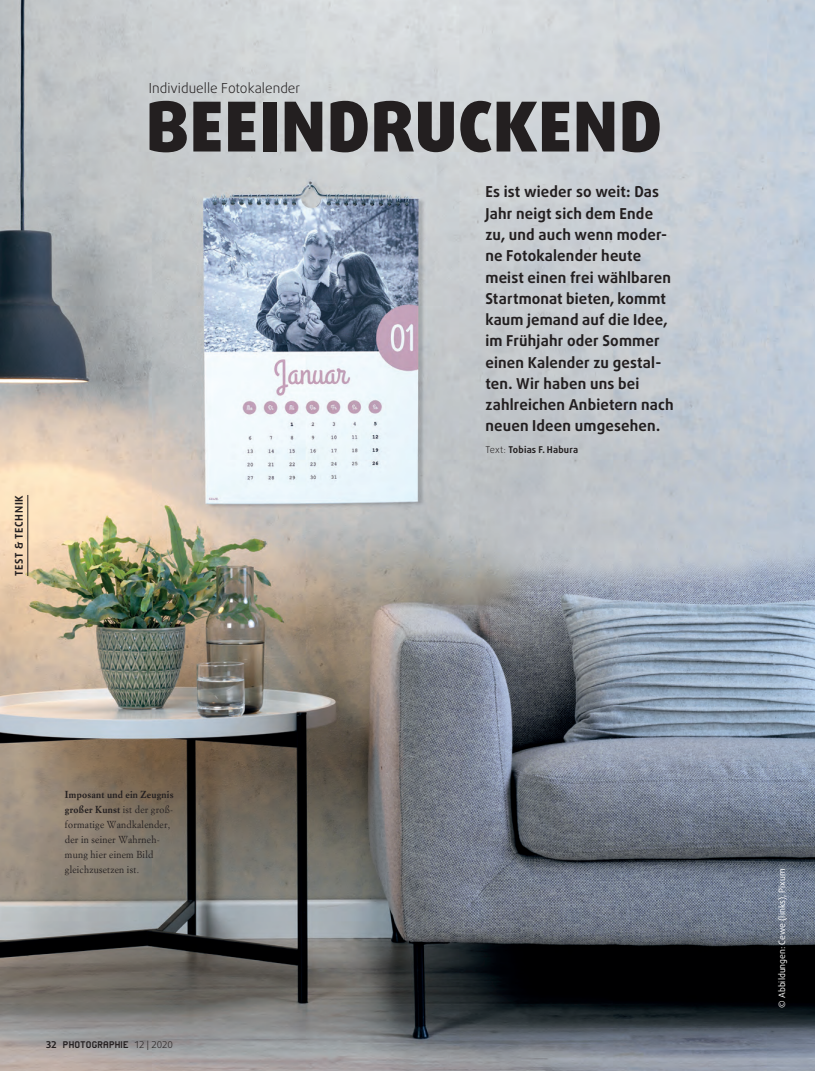
<style>
.page{position:relative;width:815px;height:1071px;background:#fff}
.page>*{position:absolute;margin:0;border:0;box-sizing:border-box;transform-origin:0 0}
.t1{font:900 68.75px "Daxline Pro";letter-spacing:.015em;color:#231f20}
.t2{font:700 15px/21.2px "Daxline Pro";letter-spacing:.01em;color:#231f20}
.t3{font:300 13.75px "Daxline Pro";letter-spacing:.005em;color:#231f20}
.t4{font:11.25px "Wpptphoto";letter-spacing:.01em;color:#231f20}
.t5{font:700 10.62px "Daxline Pro";letter-spacing:.06em;color:#231f20}
.t6{font:10px/15px "Simoncini Garamond Roman";letter-spacing:.025em;color:#231f20;scale:.95 1}
.t7{font:700 10px/15px "Simoncini Garamond";letter-spacing:.025em;color:#231f20;scale:.95 1}
.t8{font:700 9.38px "Daxline Pro";letter-spacing:.02em;color:#231f20}
.t9{font:8.75px "Daxline Pro";color:#fff}
.s1{font-weight:300}
.s2{font-family:"Simoncini Garamond Roman";font-weight:400}
.s3{font-family:"Daxline Pro";font-weight:700;font-size:9.38px}
.s4{font-family:"Daxline Pro";font-weight:300;font-size:9.38px}
</style>
<div class="page">
<img style="left:0;top:0;width:815px;height:1070px">
<hr style="left:27px;top:495px;width:1px;height:80px;background:#231f20">
<p class="t5" style="left:12px;top:575px;width:82px;rotate:-90deg">TEST &amp; TECHNIK</p>
<p class="t3" style="left:149px;top:79px;width:153px">Individuelle Fotokalender</p>
<h1 class="t1" style="left:146px;top:81px;width:518px">BEEINDRUCKEND</h1>
<p class="t2" style="left:485px;top:181px;width:190px">Es ist wieder so weit: Das<br>Jahr neigt sich dem Ende zu, und auch wenn moder&shy;ne Fotokalender heute meist einen frei wählbaren<br>Startmonat bieten, kommt kaum jemand auf die Idee, im Frühjahr oder Sommer einen Kalender zu gestal&shy;ten. Wir haben uns bei zahlreichen Anbietern nach neuen Ideen umgesehen.</p>
<p class="t8" style="left:485px;top:443px;width:94px"><span class="s1">Text:</span> Tobias F. Habura</p>
<p class="t7" style="left:65px;top:787px;width:116px">Imposant und ein Zeugnis großer Kunst <span class="s2">ist der groß-</span></p>
<p class="t6" style="left:65px;top:816px;width:112px">formatige Wandkalender, der in seiner Wahrneh&shy;mung hier einem Bild gleichzusetzen ist.</p>
<p class="t4" style="left:46px;top:1038px;width:128px"><span class="s3">32</span> PHOTOGRAPHIE <span class="s4">12 | 2020</span></p>
<p class="t9" style="left:776px;top:1007px;width:140px;rotate:-90deg">© Abbildungen: Cewe (links), Pixum</p>
</div>
